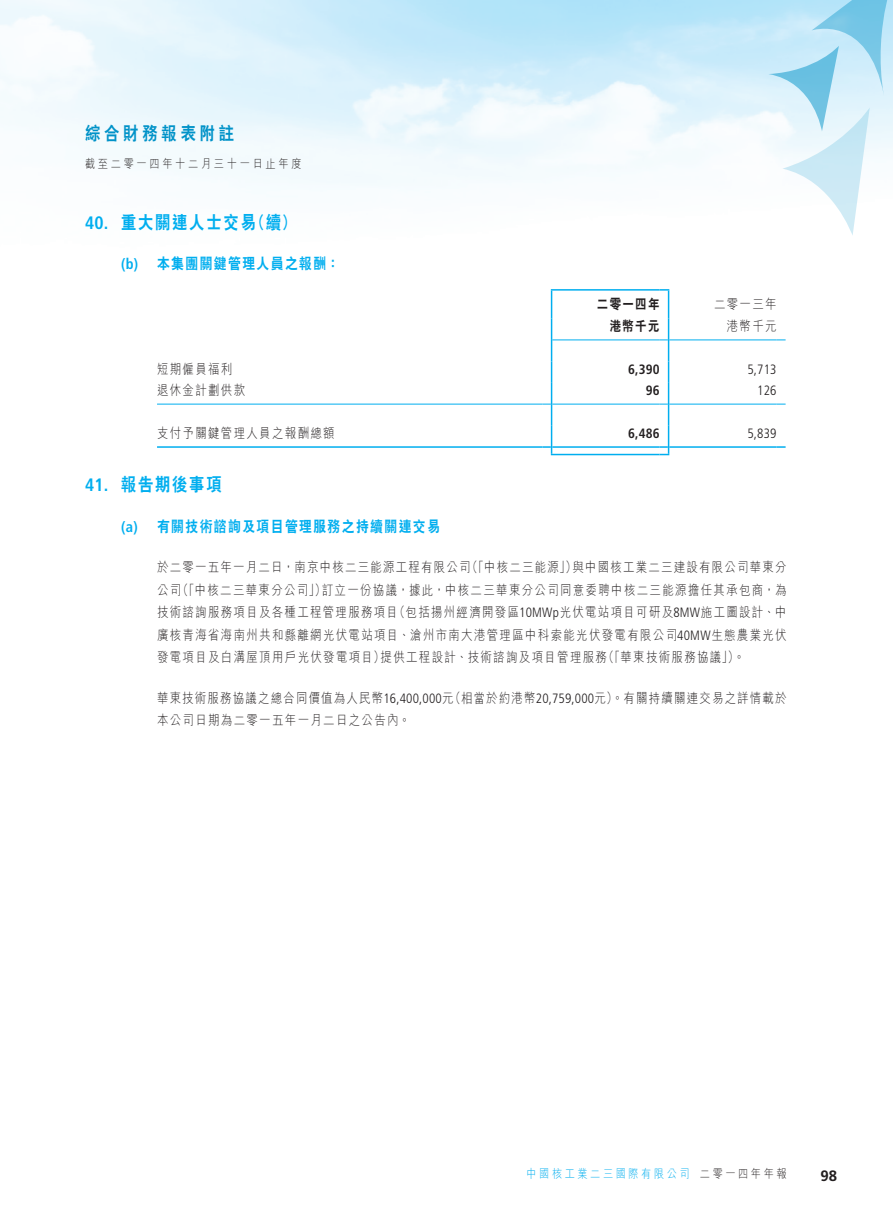
<style>
.page{position:relative;width:893px;height:1212px;background:#fff}
.page>*{position:absolute;margin:0;border:0;box-sizing:border-box;transform-origin:0 0}
._03_H1{font:800 18px "C Hei 2 HK";letter-spacing:.115em;color:#00aeef;scale:.85 1}
.t1{font:800 18px "C Hei 2 HK";letter-spacing:.25em;color:#0092c8;scale:.85 1}
._03_H1-2{font:700 condensed 18px "Frutiger LT Std";color:#00aeef}
._04___H2{font:800 15px "C Hei 2 HK";letter-spacing:.115em;color:#00aeef;scale:.85 1}
._04___H2-2{font:700 condensed 15px "Frutiger LT Std";color:#00aeef}
.t2{font:700 15px "Frutiger LT Std";color:#231f20}
._13_____P4{font:300 13.5px/22.5px "M Hei HK";letter-spacing:.115em;color:#231f20;scale:.85 1}
._15_Table_Stub{font:300 13.5px "M Hei HK";letter-spacing:.115em;color:#231f20;scale:.85 1}
._31_table_tab_6pt{font:300 condensed 13.5px "Frutiger LT Std";letter-spacing:.01em;color:#231f20}
._31_table_tab_6pt-2{font:700 condensed 13.5px "Frutiger LT Std";letter-spacing:.015em;color:#231f20}
._31_table_tab_6pt-3{font:300 13.5px "M Hei HK";letter-spacing:.115em;color:#231f20;scale:.85 1}
._31_table_tab_6pt-4{font:800 13.5px "C Hei 2 HK";letter-spacing:.115em;color:#231f20;scale:.85 1}
.t3{font:300 12px "M Hei HK";letter-spacing:.265em;color:#231f20;scale:.85 1}
.t4{font:300 12px "M Hei HK";letter-spacing:.25em;color:#00aeef;scale:.85 1}
.s1{font-family:"Frutiger LT Std";font-stretch:condensed}
</style>
<div class="page">
<svg style="left:768px;top:0;width:125px;height:236px"></svg>
<hr style="left:552px;top:339px;width:108px;height:1px;background:#00aeef">
<hr style="left:669px;top:339px;width:108px;height:1px;background:#00aeef">
<hr style="left:157px;top:404px;width:386px;height:1px;background:#00aeef">
<hr style="left:552px;top:404px;width:108px;height:1px;background:#00aeef">
<hr style="left:669px;top:404px;width:108px;height:1px;background:#00aeef">
<hr style="left:157px;top:446px;width:386px;height:2px;background:#00aeef">
<hr style="left:552px;top:446px;width:108px;height:2px;background:#00aeef">
<hr style="left:669px;top:446px;width:108px;height:2px;background:#00aeef">
<svg style="left:777px;top:446px;width:9px;height:2px"></svg>
<hr style="left:551px;top:289px;width:109px;height:2px;background:#00aeef">
<svg style="left:543px;top:291px;width:9px;height:163px"></svg>
<hr style="left:551px;top:454px;width:109px;height:1px;background:#00aeef">
<svg style="left:660px;top:289px;width:9px;height:166px"></svg>
<h1 class="t1" style="left:85px;top:122px;width:177px">綜合財務報表附註</h1>
<p class="t3" style="left:85px;top:155px;width:256px">截至二零一四年十二月三十一日止年度</p>
<p class="_03_H1-2" style="left:85px;top:212px;width:25px">40.</p>
<p class="_03_H1-2" style="left:85px;top:474px;width:25px">41.</p>
<p class="_03_H1" style="left:121px;top:210px;width:160px">重大關連人士交易</p>
<p class="_03_H1" style="left:250px;top:210px;width:56px">（續(</p>
<p class="_04___H2-2" style="left:121px;top:255px;width:19px">(b)</p>
<p class="_04___H2" style="left:157px;top:254px;width:216px">本集團關鍵管理人員之報酬：</p>
<p class="_15_Table_Stub" style="left:157px;top:359px;width:90px">短期僱員福利</p>
<p class="_15_Table_Stub" style="left:157px;top:380px;width:105px">退休金計劃供款</p>
<p class="_15_Table_Stub" style="left:157px;top:423px;width:211px">支付予關鍵管理人員之報酬總額</p>
<p class="_03_H1" style="left:121px;top:472px;width:120px">報告期後事項</p>
<p class="_04___H2-2" style="left:121px;top:518px;width:18px">(a)</p>
<p class="_04___H2" style="left:157px;top:516px;width:334px">有關技術諮詢及項目管理服務之持續關連交易</p>
<p class="_31_table_tab_6pt-4" style="left:597px;top:295px;width:75px">二零一四年</p>
<p class="_31_table_tab_6pt-3" style="left:714px;top:295px;width:75px">二零一三年</p>
<p class="_31_table_tab_6pt-4" style="left:610px;top:317px;width:60px">港幣千元</p>
<p class="_31_table_tab_6pt-3" style="left:727px;top:316px;width:60px">港幣千元</p>
<p class="_31_table_tab_6pt-2" style="left:628px;top:361px;width:33px">6,390</p>
<p class="_31_table_tab_6pt" style="left:747px;top:361px;width:31px">5,713</p>
<p class="_31_table_tab_6pt-2" style="left:646px;top:382px;width:15px">96</p>
<p class="_31_table_tab_6pt" style="left:757px;top:383px;width:21px">126</p>
<p class="_31_table_tab_6pt-2" style="left:628px;top:425px;width:33px">6,486</p>
<p class="_31_table_tab_6pt" style="left:747px;top:425px;width:31px">5,839</p>
<p class="_13_____P4" style="left:467px;top:555px;width:131px">（「中核二三能源」）</p>
<p class="_13_____P4" style="left:322px;top:555px;width:548px;text-indent:-165px">於二零一五年一月二日，南京中核二三能源工程有限公司<br>訂立一份協議，據此，中核二三華東分公司同意委聘中核二三能源擔任其承包商，為</p>
<p class="_13_____P4" style="left:572px;top:555px;width:254px">與中國核工業二三建設有限公司華東分</p>
<p class="_13_____P4" style="left:177px;top:578px;width:177px">（「中核二三華東分公司」）</p>
<p class="_13_____P4" style="left:157px;top:578px;width:30px">公司</p>
<p class="_13_____P4" style="left:394px;top:600px;width:463px">（包括揚州經濟開發區<span class="s1">10MWp</span>光伏電站項目可研及<span class="s1">8MW</span>施工圖設計、中</p>
<p class="_13_____P4" style="left:157px;top:600px;width:285px">技術諮詢服務項目及各種工程管理服務項目</p>
<p class="_13_____P4" style="left:157px;top:623px;width:742px">廣核青海省海南州共和縣離網光伏電站項目、滄州市南大港管理區中科索能光伏發電有限公司<span class="s1">40MW</span>生態農業光伏</p>
<p class="_13_____P4" style="left:603px;top:645px;width:168px">（「華東技術服務協議 。(「</p>
<p class="_13_____P4" style="left:157px;top:645px;width:269px">發電項目及白溝屋頂用戶光伏發電項目）</p>
<p class="_13_____P4" style="left:157px;top:686px;width:742px">華東技術服務協議之總合同價值為人民幣<span class="s1">16,400,000</span> （元 相當於約港幣<span class="s1">20,759,000</span>元）。有關持續關連交易之詳情載於本公司日期為二零一五年一月二日之公告內。</p>
<p class="_13_____P4" style="left:381px;top:645px;width:268px">提供工程設計、技術諮詢及項目管理服務</p>
<p class="t4" style="left:527px;top:1165px;width:193px">中國核工業二三國際有限公司</p>
<p class="t3" style="left:700px;top:1165px;width:103px">二零一四年年報</p>
<p class="t2" style="left:820px;top:1167px;width:18px">98</p>
</div>
